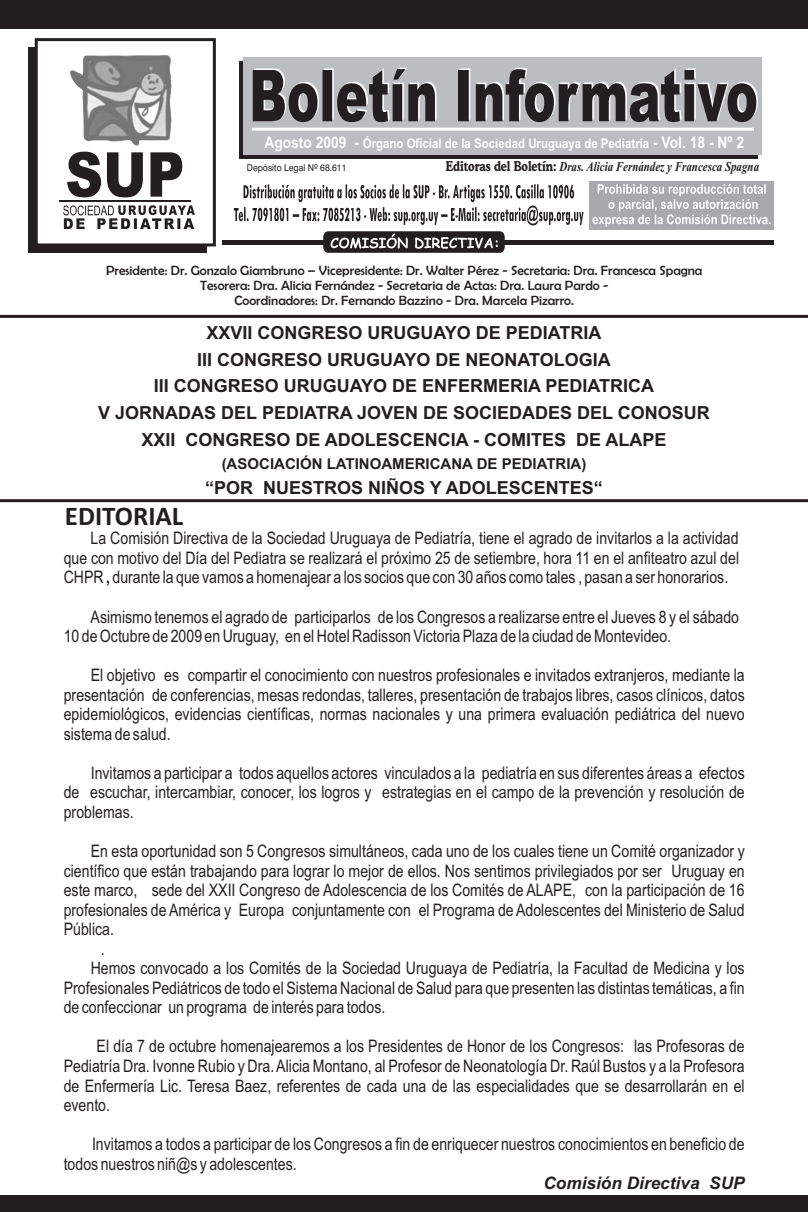
<style>
.page{position:relative;width:808px;height:1212px;background:#fff}
.page>*{position:absolute;margin:0;border:0;box-sizing:border-box;transform-origin:0 0}
.t1{font:700 27px "Calibri";color:#231f20}
.t2{font:700 18px/26.5px "Arial";color:#231f20;text-align:center}
.t3{font:17.25px/19.5px "Arial Narrow";color:#231f20;text-align:justify}
.t4{font:italic 700 17.25px "Arial";color:#231f20}
.t5{font:700 15px "Arial";color:#231f20}
.t6{font:13.5px/14.9px "Berlin Sans FB";color:#231f20;text-align:center}
.t7{font:italic 700 13.5px "Times New Roman";color:#231f20;scale:.81 1}
.t8{font:700 13.35px "Arial";color:#fff;scale:.86 1}
.t9{font:9.45px "Swiss 721 BT";color:#231f20;scale:.92 1}
.s1{font-size:16.05px}
.s2{font-family:"Cooper BT";font-style:normal}
.s3{font-weight:700}
</style>
<div class="page">
<div style="left:0;top:0;width:808px;height:29px;background:#231f20"></div>
<div style="left:589px;top:181px;width:184px;height:49px;background:#a8a9ad"></div>
<hr style="left:222px;top:240px;width:551px;height:4px;background:#231f20">
<svg style="left:239px;top:61px;width:519px;height:97px;background:#474446"></svg>
<div style="left:244px;top:57px;width:518px;height:97px;background:#bcbdc0"></div>
<div style="left:29px;top:47px;width:178px;height:206px;background:#231f20"></div>
<svg style="left:34px;top:38px;width:182px;height:209px"></svg>
<img style="left:70px;top:55px;width:102px;height:90px">
<svg style="left:253px;top:68px;width:505px;height:55px"></svg>
<hr style="left:252px;top:128px;width:502px;height:3px;background:#fff">
<svg style="left:234px;top:184px;width:349px;height:41px"></svg>
<svg style="left:592px;top:184px;width:178px;height:43px"></svg>
<svg style="left:323px;top:231px;width:182px;height:22px"></svg>
<div style="left:0;top:1195px;width:808px;height:17px;background:#231f20"></div>
<hr style="left:0;top:315px;width:808px;height:3px;background:#231f20">
<hr style="left:0;top:499px;width:808px;height:3px;background:#231f20">
<p class="t8" style="left:264px;top:138px;width:559px"><span class="s1">Agosto 2009 -</span> Órgano Oficial de la Sociedad Uruguaya de Pediatría <span class="s1">- Vol. 18 - Nº 2</span></p>
<p class="t9" style="left:247px;top:164px;width:110px">Depósito Legal Nº 68.611</p>
<p class="t7" style="left:446px;top:162px;width:388px"><span class="s2">Editoras del Boletín:</span> Dras. Alicia Fernández y Francesca Spagna</p>
<p class="t6" style="left:106px;top:263px;width:598px">Presidente: Dr. Gonzalo Giambruno – Vicepresidente: Dr. Walter Pérez - Secretaria: Dra. Francesca Spagna<br>Tesorera: Dra. Alicia Fernández - Secretaria de Actas: Dra. Laura Pardo -<br>Coordinadores: Dr. Fernando Bazzino - Dra. Marcela Pizarro.</p>
<p class="t2" style="left:98px;top:321px;width:613px">XXVII CONGRESO URUGUAYO DE PEDIATRIA<br>III CONGRESO URUGUAYO DE NEONATOLOGIA<br>III CONGRESO URUGUAYO DE ENFERMERIA PEDIATRICA<br>V JORNADAS DEL PEDIATRA JOVEN DE SOCIEDADES DEL CONOSUR XXII CONGRESO DE ADOLESCENCIA - COMITES DE ALAPE</p>
<p class="t5" style="left:222px;top:458px;width:366px">(ASOCIACIÓN LATINOAMERICANA DE PEDIATRIA)</p>
<p class="t2" style="left:205px;top:476px;width:399px">“POR NUESTROS NIÑOS Y ADOLESCENTES“</p>
<h1 class="t1" style="left:65px;top:504px;width:120px">EDITORIAL</h1>
<p class="t3" style="left:64px;top:530px;width:677px;text-indent:27px">La Comisión Directiva de la Sociedad Uruguaya de Pediatría, tiene el agrado de invitarlos a la actividad que con motivo del Día del Pediatra se realizará el próximo 25 de setiembre, hora 11 en el anfiteatro azul del CHPR<span class="s3">,</span> durante la que vamos a homenajear a los socios que con 30 años como tales , pasan a ser honorarios.</p>
<p class="t3" style="left:64px;top:608px;width:677px;text-indent:27px">Asimismo tenemos el agrado de participarlos de los Congresos a realizarse entre el Jueves 8 y el sábado<br>10 de Octubre de 2009 en Uruguay, en el Hotel Radisson Victoria Plaza de la ciudad de Montevideo.</p>
<p class="t3" style="left:64px;top:667px;width:682px;text-indent:27px">El objetivo es compartir el conocimiento con nuestros profesionales e invitados extranjeros, mediante la presentación de conferencias, mesas redondas, talleres, presentación de trabajos libres, casos clínicos, datos epidemiológicos, evidencias científicas, normas nacionales y una primera evaluación pediátrica del nuevo sistema de salud.</p>
<p class="t3" style="left:64px;top:765px;width:682px;text-indent:27px">Invitamos a participar a todos aquellos actores vinculados a la pediatría en sus diferentes áreas a efectos de escuchar, intercambiar, conocer, los logros y estrategias en el campo de la prevención y resolución de problemas.</p>
<p class="t3" style="left:91px;top:843px;width:655px">En esta oportunidad son 5 Congresos simultáneos, cada uno de los cuales tiene un Comité organizador y</p>
<p class="t3" style="left:64px;top:862px;width:682px">científico que están trabajando para lograr lo mejor de ellos. Nos sentimos privilegiados por ser Uruguay en</p>
<p class="t3" style="left:64px;top:882px;width:682px">este marco, sede del XXII Congreso de Adolescencia de los Comités de ALAPE, con la participación de 16</p>
<p class="t3" style="left:64px;top:901px;width:682px">profesionales de América y Europa conjuntamente con el Programa de Adolescentes del Ministerio de Salud</p>
<p class="t3" style="left:64px;top:921px;width:52px">Pública.</p>
<p class="t3" style="left:101px;top:940px;width:5px">.</p>
<p class="t3" style="left:91px;top:960px;width:655px">Hemos convocado a los Comités de la Sociedad Uruguaya de Pediatría, la Facultad de Medicina y los</p>
<p class="t3" style="left:64px;top:979px;width:682px">Profesionales Pediátricos de todo el Sistema Nacional de Salud para que presenten las distintas temáticas, a fin</p>
<p class="t3" style="left:64px;top:999px;width:323px">de confeccionar un programa de interés para todos.</p>
<p class="t3" style="left:64px;top:1038px;width:682px;text-indent:33px">El día 7 de octubre homenajearemos a los Presidentes de Honor de los Congresos: las Profesoras de Pediatría Dra. Ivonne Rubio y Dra. Alicia Montano, al Profesor de Neonatología Dr. Raúl Bustos y a la Profesora de Enfermería Lic. Teresa Baez, referentes de cada una de las especialidades que se desarrollarán en el evento.</p>
<p class="t3" style="left:64px;top:1136px;width:682px;text-indent:28px">Invitamos a todos a participar de los Congresos a fin de enriquecer nuestros conocimientos en beneficio de todos nuestros niñ@s y adolescentes.</p>
<p class="t4" style="left:543px;top:1176px;width:203px">Comisión Directiva SUP</p>
</div>
